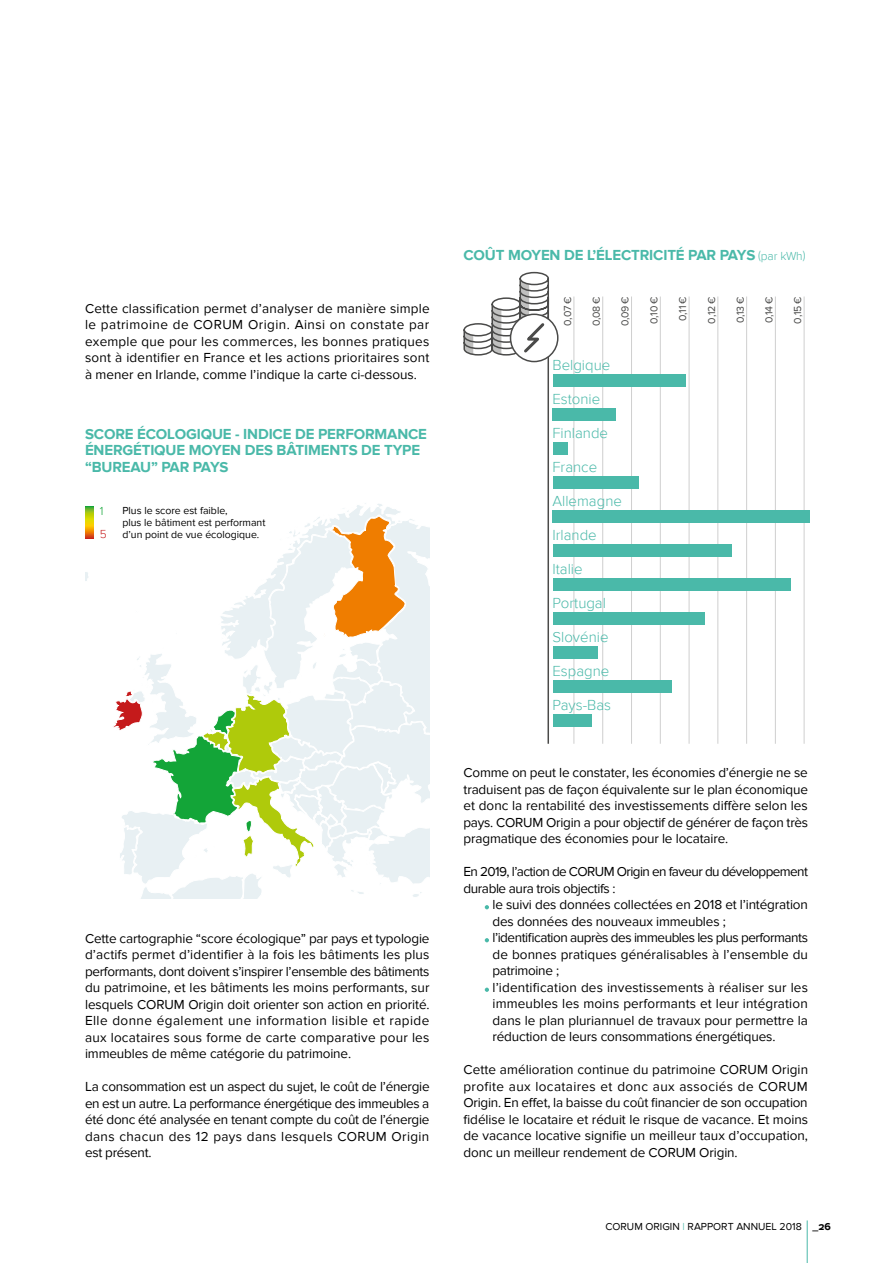
<style>
.page{position:relative;width:893px;height:1263px;background:#fff}
.page>*{position:absolute;margin:0;border:0;box-sizing:border-box;transform-origin:0 0}
.t1{font:700 15px/16.5px "Proxima Nova S";letter-spacing:-.01em;color:#4ab9a9}
.t2{font:300 15px "Proxima Nova";color:#4ab9a9}
.t3{font:13.5px/16.5px "Proxima Nova";letter-spacing:-.01em;color:#000;text-align:justify}
.t4{font:13.5px/16.5px "Proxima Nova";letter-spacing:-.045em;color:#000}
.t5{font:300 12px "Proxima Nova";color:#c51a1b}
.t6{font:300 12px "Proxima Nova";color:#13a538}
.t7{font:10.5px/12px "Proxima Nova";color:#000}
.t8{font:10.5px "Proxima Nova";letter-spacing:-.03em;color:#4a4a49}
.s1{font-family:"Proxima Nova";font-weight:300;font-size:12px}
.s2{font-weight:300;color:#4ab9a9}
.s3{font-family:"Proxima Nova S";font-weight:700}
</style>
<div class="page">
<svg style="left:85px;top:503px;width:344px;height:395px"></svg>
<hr style="left:573px;top:296px;width:1px;height:448px;background:#cfcfcf">
<hr style="left:602px;top:296px;width:1px;height:448px;background:#cfcfcf">
<hr style="left:631px;top:296px;width:1px;height:448px;background:#cfcfcf">
<hr style="left:660px;top:296px;width:1px;height:448px;background:#cfcfcf">
<hr style="left:689px;top:296px;width:1px;height:448px;background:#cfcfcf">
<hr style="left:717px;top:296px;width:1px;height:448px;background:#cfcfcf">
<hr style="left:746px;top:296px;width:1px;height:448px;background:#cfcfcf">
<hr style="left:775px;top:296px;width:1px;height:448px;background:#cfcfcf">
<hr style="left:804px;top:296px;width:1px;height:448px;background:#cfcfcf">
<hr style="left:547px;top:296px;width:2px;height:448px;background:#4a4a49">
<svg style="left:485px;top:905px;width:4px;height:4px"></svg>
<svg style="left:485px;top:938px;width:4px;height:4px"></svg>
<svg style="left:485px;top:987px;width:4px;height:5px"></svg>
<svg style="left:510px;top:314px;width:48px;height:48px"></svg>
<div style="left:510px;top:314px;width:48px;height:48px;border:2px solid #4a4a49;border-radius:50%"></div>
<svg style="left:463px;top:271px;width:87px;height:85px"></svg>
<div style="left:553px;top:374px;width:132px;height:13px;background:#4ab9a9"></div>
<div style="left:553px;top:442px;width:15px;height:13px;background:#4ab9a9"></div>
<div style="left:553px;top:476px;width:85px;height:13px;background:#4ab9a9"></div>
<div style="left:553px;top:510px;width:257px;height:13px;background:#4ab9a9"></div>
<div style="left:553px;top:544px;width:178px;height:13px;background:#4ab9a9"></div>
<div style="left:553px;top:578px;width:237px;height:13px;background:#4ab9a9"></div>
<div style="left:553px;top:612px;width:151px;height:13px;background:#4ab9a9"></div>
<div style="left:553px;top:646px;width:44px;height:13px;background:#4ab9a9"></div>
<div style="left:553px;top:680px;width:118px;height:13px;background:#4ab9a9"></div>
<div style="left:553px;top:714px;width:39px;height:13px;background:#4ab9a9"></div>
<div style="left:553px;top:408px;width:63px;height:13px;background:#4ab9a9"></div>
<svg style="left:85px;top:506px;width:9px;height:32px"></svg>
<hr style="left:807px;top:1220px;width:1px;height:43px;background:#4ab9a9">
<p class="t3" style="left:85px;top:300px;width:346px">Cette classification permet d’analyser de manière simple le patrimoine de CORUM Origin. Ainsi on constate par exemple que pour les commerces, les bonnes pratiques sont à identifier en France et les actions prioritaires sont à mener en Irlande, comme l’indique la carte ci-dessous.</p>
<p class="t1" style="left:85px;top:425px;width:343px">SCORE ÉCOLOGIQUE - INDICE DE PERFORMANCE<br>ÉNERGÉTIQUE MOYEN DES BÂTIMENTS DE TYPE “BUREAU” PAR PAYS</p>
<p class="t6" style="left:100px;top:504px;width:5px">1</p>
<p class="t7" style="left:122px;top:505px;width:145px">Plus le score est faible,<br>plus le bâtiment est performant d’un point de vue écologique.</p>
<p class="t5" style="left:100px;top:527px;width:8px">5</p>
<p class="t3" style="left:85px;top:930px;width:346px">Cette cartographie “score écologique” par pays et typologie d’actifs permet d’identifier à la fois les bâtiments les plus performants, dont doivent s’inspirer l’ensemble des bâtiments du patrimoine, et les bâtiments les moins performants, sur lesquels CORUM Origin doit orienter son action en priorité.<br>Elle donne également une information lisible et rapide aux locataires sous forme de carte comparative pour les immeubles de même catégorie du patrimoine.</p>
<p class="t3" style="left:85px;top:1078px;width:346px">La consommation est un aspect du sujet, le coût de l’énergie en est un autre. La performance énergétique des immeubles a été donc été analysée en tenant compte du coût de l’énergie dans chacun des 12 pays dans lesquels CORUM Origin est présent.</p>
<p class="t1" style="left:463px;top:247px;width:343px">COÛT MOYEN DE L’ÉLECTRICITÉ PAR PAYS <span class="s1">(par kWh)</span></p>
<p class="t8" style="left:561px;top:326px;width:31px;rotate:-90deg">0,07 €</p>
<p class="t8" style="left:590px;top:326px;width:31px;rotate:-90deg">0,08 €</p>
<p class="t8" style="left:619px;top:326px;width:31px;rotate:-90deg">0,09 €</p>
<p class="t8" style="left:648px;top:324px;width:29px;rotate:-90deg">0,10 €</p>
<p class="t8" style="left:677px;top:321px;width:26px;rotate:-90deg">0,11 €</p>
<p class="t8" style="left:705px;top:323px;width:29px;rotate:-90deg">0,12 €</p>
<p class="t8" style="left:734px;top:323px;width:28px;rotate:-90deg">0,13 €</p>
<p class="t8" style="left:763px;top:323px;width:28px;rotate:-90deg">0,14 €</p>
<p class="t8" style="left:792px;top:324px;width:29px;rotate:-90deg">0,15 €</p>
<p class="t2" style="left:552px;top:356px;width:59px">Belgique</p>
<p class="t2" style="left:552px;top:390px;width:49px">Estonie</p>
<p class="t2" style="left:552px;top:425px;width:57px">Finlande</p>
<p class="t2" style="left:552px;top:459px;width:46px">France</p>
<p class="t2" style="left:552px;top:493px;width:71px">Allemagne</p>
<p class="t2" style="left:552px;top:527px;width:46px">Irlande</p>
<p class="t2" style="left:552px;top:561px;width:32px">Italie</p>
<p class="t2" style="left:552px;top:595px;width:55px">Portugal</p>
<p class="t2" style="left:552px;top:629px;width:58px">Slovénie</p>
<p class="t2" style="left:552px;top:663px;width:58px">Espagne</p>
<p class="t2" style="left:552px;top:697px;width:60px">Pays-Bas</p>
<p class="t3" style="left:463px;top:765px;width:346px">Comme on peut le constater, les économies d’énergie ne se traduisent pas de façon équivalente sur le plan économique et donc la rentabilité des investissements diffère selon les pays. CORUM Origin a pour objectif de générer de façon très pragmatique des économies pour le locataire.</p>
<p class="t4" style="left:463px;top:864px;width:346px">En 2019, l’action de CORUM Origin en faveur du développement durable aura trois objectifs :</p>
<p class="t3" style="left:492px;top:897px;width:317px;text-align:left">le suivi des données collectées en 2018 et l’intégration des données des nouveaux immeubles ;<br>l’identification auprès des immeubles les plus performants de bonnes pratiques généralisables à l’ensemble du patrimoine ;<br>l’identification des investissements à réaliser sur les immeubles les moins performants et leur intégration dans le plan pluriannuel de travaux pour permettre la réduction de leurs consommations énergétiques.</p>
<p class="t3" style="left:463px;top:1062px;width:346px">Cette amélioration continue du patrimoine CORUM Origin profite aux locataires et donc aux associés de CORUM Origin. En effet, la baisse du coût financier de son occupation fidélise le locataire et réduit le risque de vacance. Et moins de vacance locative signifie un meilleur taux d’occupation, donc un meilleur rendement de CORUM Origin.</p>
<p class="t7" style="left:605px;top:1221px;width:227px">CORUM ORIGIN <span class="s2">I</span> RAPPORT ANNUEL 2018 <span class="s3">_26</span></p>
</div>
